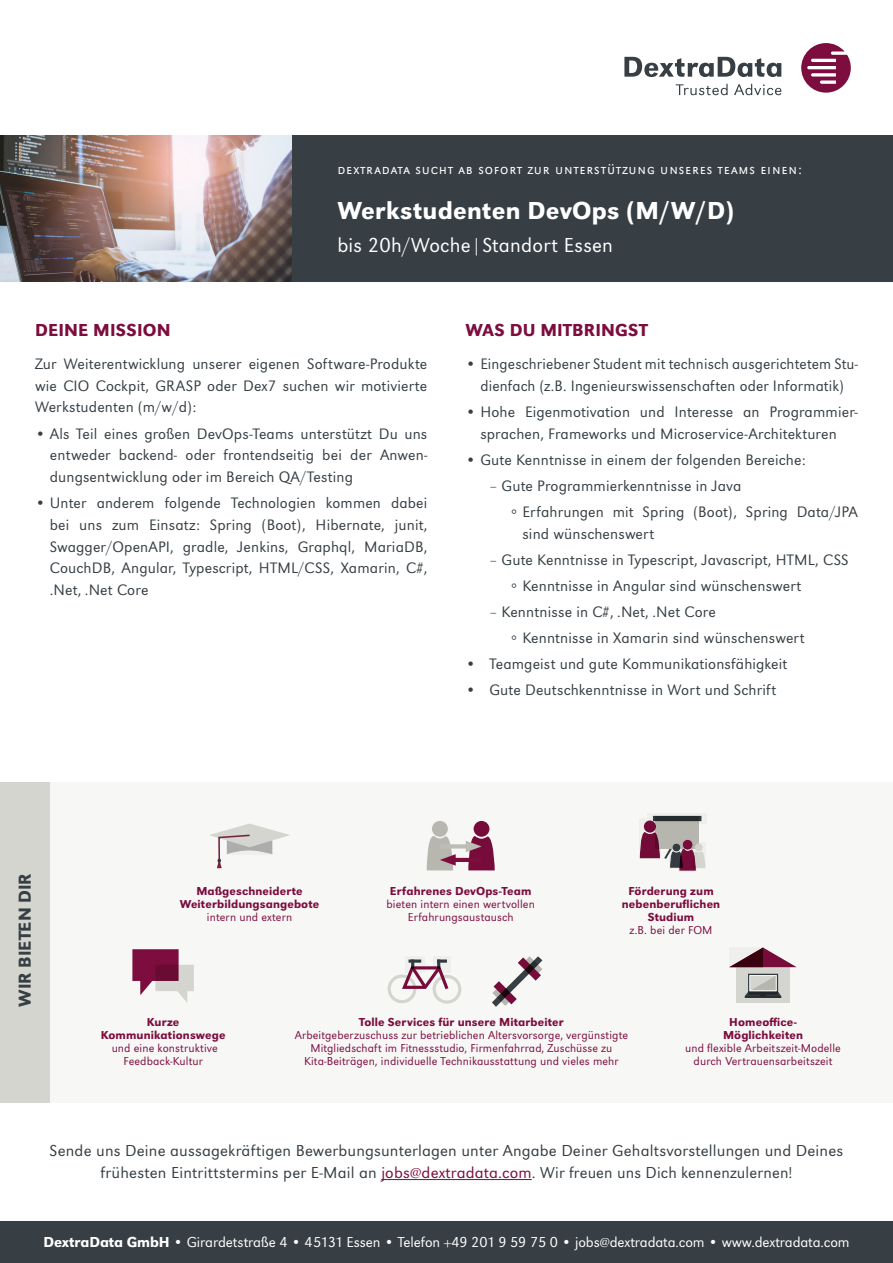
<style>
.page{position:relative;width:893px;height:1263px;background:#fff}
.page>*{position:absolute;margin:0;border:0;box-sizing:border-box;transform-origin:0 0}
.t1{font:500 25.5px "URW Grotesk";letter-spacing:.01em;color:#fff}
.t2{font:300 21px "URW Grotesk";letter-spacing:.01em;color:#fff}
.t3{font:500 18px "URW Grotesk";letter-spacing:.01em;color:#7c0d3e}
.t4{font:500 18px "URW Grotesk";color:#373f44}
.t5{font:300 16.5px/21.8px "URW Grotesk";letter-spacing:.01em;color:#373f44;text-align:center}
.t6{font:300 15.75px/21.8px "URW Grotesk";letter-spacing:.01em;color:#373f44;text-align:justify}
.t7{font:300 15px "URW Grotesk";letter-spacing:-.005em;color:#fff}
.t8{font:300 15px "URW Grotesk SC";letter-spacing:.06em;color:#fff}
.t9{font:300 12px/13px "URW Grotesk";letter-spacing:.01em;color:#7c0d3e;text-align:center}
.t10{font:500 12px/13px "URW Grotesk";letter-spacing:.01em;color:#7c0d3e;text-align:center}
.s1{color:#7c0d3e}
.s2{font-weight:500}
.s3{font-weight:400}
</style>
<div class="page">
<img style="left:0;top:135px;width:292px;height:147px">
<div style="left:292px;top:135px;width:601px;height:147px;background:#373f44"></div>
<svg style="left:624px;top:57px;width:157px;height:20px"></svg>
<svg style="left:676px;top:84px;width:105px;height:11px"></svg>
<svg style="left:801px;top:43px;width:50px;height:50px"></svg>
<div style="left:0;top:1221px;width:893px;height:42px;background:#373f44"></div>
<hr style="left:381px;top:1179px;width:151px;height:1px;background:#7c0d3e">
<div style="left:0;top:782px;width:893px;height:320px;background:#f4f4f3"></div>
<svg style="left:132px;top:949px;width:62px;height:53px"></svg>
<svg style="left:492px;top:956px;width:50px;height:51px"></svg>
<svg style="left:210px;top:823px;width:79px;height:45px"></svg>
<div style="left:473px;top:820px;width:17px;height:18px;background:#7c0d3e;border-radius:50%"></div>
<div style="left:472px;top:819px;width:19px;height:19px;border:2px solid #fff;border-radius:50%"></div>
<svg style="left:431px;top:820px;width:18px;height:18px"></svg>
<div style="left:430px;top:819px;width:20px;height:19px;border:2px solid #fff;border-radius:50%"></div>
<hr style="left:450px;top:858px;width:31px;height:4px;background:#7c0d3e">
<svg style="left:426px;top:835px;width:30px;height:36px"></svg>
<svg style="left:440px;top:844px;width:26px;height:4px"></svg>
<svg style="left:466px;top:835px;width:29px;height:36px"></svg>
<div style="left:736px;top:967px;width:54px;height:36px;background:#d5d5d0"></div>
<div style="left:748px;top:974px;width:30px;height:18px;background:#343c41"></div>
<svg style="left:745px;top:975px;width:36px;height:23px"></svg>
<svg style="left:729px;top:947px;width:67px;height:20px"></svg>
<svg style="left:653px;top:816px;width:48px;height:5px"></svg>
<svg style="left:656px;top:816px;width:43px;height:15px"></svg>
<svg style="left:643px;top:820px;width:14px;height:13px"></svg>
<div style="left:642px;top:819px;width:15px;height:15px;border:1px solid #fff;border-radius:50%"></div>
<svg style="left:639px;top:831px;width:66px;height:40px"></svg>
<div style="left:672px;top:843px;width:9px;height:9px;background:#373f44;border-radius:50%"></div>
<div style="left:671px;top:842px;width:10px;height:10px;border:1px solid #fff;border-radius:50%"></div>
<div style="left:388px;top:974px;width:28px;height:29px;border:3px solid #dcdcd8;border-radius:50%"></div>
<div style="left:433px;top:975px;width:28px;height:29px;border:3px solid #dcdcd8;border-radius:50%"></div>
<svg style="left:400px;top:959px;width:51px;height:34px"></svg>
<div style="left:0;top:782px;width:49px;height:320px;background:#d5d5d0"></div>
<p class="t8" style="left:337px;top:160px;width:466px">dextradata sucht ab sofort zur unterstützung unseres teams einen:</p>
<h1 class="t1" style="left:337px;top:195px;width:398px">Werkstudenten DevOps (M/W/D)</h1>
<h2 class="t2" style="left:337px;top:233px;width:277px">bis 20h/Woche|Standort Essen</h2>
<p class="t3" style="left:35px;top:319px;width:137px">DEINE MISSION</p>
<p class="t6" style="left:35px;top:353px;width:394px">Zur Weiterentwicklung unserer eigenen Software-Produkte wie CIO Cockpit, GRASP oder Dex7 suchen wir motivierte Werkstudenten (m/w/d):</p>
<p class="t6" style="left:50px;top:422px;width:379px;text-indent:-15px">• Als Teil eines großen DevOps-Teams unterstützt Du uns entweder backend- oder frontendseitig bei der Anwen&shy;dungsentwicklung oder im Bereich QA/Testing</p>
<p class="t6" style="left:50px;top:492px;width:379px;text-indent:-15px">• Unter anderem folgende Technologien kommen dabei bei uns zum Einsatz: Spring (Boot), Hibernate, junit, Swagger/OpenAPI, gradle, Jenkins, Graphql, MariaDB, CouchDB, Angular, Typescript, HTML/CSS, Xamarin, C#, .Net, .Net Core</p>
<p class="t3" style="left:466px;top:319px;width:184px">WAS DU MITBRINGST</p>
<p class="t6" style="left:466px;top:353px;width:394px;text-align:center">• Eingeschriebener Student mit technisch ausgerichtetem Stu&shy;dienfach (z.B. Ingenieurswissenschaften oder Informatik)</p>
<p class="t6" style="left:466px;top:401px;width:394px;text-align:center">• Hohe Eigenmotivation und Interesse an Programmier&shy;sprachen, Frameworks und Microservice-Architekturen</p>
<p class="t6" style="left:466px;top:449px;width:342px">• Gute Kenntnisse in einem der folgenden Bereiche:</p>
<p class="t6" style="left:510px;top:472px;width:349px;line-height:26.1px;text-indent:-21px">– Gute Programmierkenntnisse in Java<br>◦ Erfahrungen mit Spring (Boot), Spring Data/JPA</p>
<p class="t6" style="left:522px;top:523px;width:133px">sind wünschenswert</p>
<p class="t6" style="left:510px;top:546px;width:340px;line-height:26.1px;text-indent:-21px">– Gute Kenntnisse in Typescript, Javascript, HTML, CSS ◦ Kenntnisse in Angular sind wünschenswert</p>
<p class="t6" style="left:510px;top:599px;width:296px;line-height:26.1px;text-indent:-21px">– Kenntnisse in C#, .Net, .Net Core<br>◦ Kenntnisse in Xamarin sind wünschenswert</p>
<p class="t6" style="left:466px;top:653px;width:323px">• Teamgeist und gute Kommunikationsfähigkeit</p>
<p class="t6" style="left:466px;top:679px;width:312px">• Gute Deutschkenntnisse in Wort und Schrift</p>
<p class="t4" style="left:14px;top:1007px;width:135px;rotate:-90deg">WIR BIETEN DIR</p>
<p class="t10" style="left:180px;top:885px;width:141px">Maßgeschneiderte<br>Weiterbildungsangebote</p>
<p class="t9" style="left:207px;top:911px;width:87px">intern und extern</p>
<p class="t10" style="left:390px;top:885px;width:143px">Erfahrenes DevOps-Team</p>
<p class="t9" style="left:386px;top:898px;width:150px">bieten intern einen wertvollen<br>Erfahrungsaustausch</p>
<p class="t10" style="left:622px;top:885px;width:100px">Förderung zum nebenberuflichen<br>Studium</p>
<p class="t9" style="left:630px;top:924px;width:84px">z.B. bei der FOM</p>
<p class="t10" style="left:101px;top:1015px;width:126px">Kurze<br>Kommunikationswege</p>
<p class="t9" style="left:112px;top:1041px;width:108px">und eine konstruktive<br>Feedback-Kultur</p>
<p class="t10" style="left:359px;top:1015px;width:206px">Tolle Services für unsere Mitarbeiter</p>
<p class="t9" style="left:295px;top:1028px;width:335px">Arbeitgeberzuschuss zur betrieblichen Altersvorsorge, vergünstigte<br>Mitgliedschaft im Fitnessstudio, Firmenfahrrad, Zuschüsse zu<br>Kita-Beiträgen, individuelle Technikausstattung und vieles mehr</p>
<p class="t10" style="left:723px;top:1015px;width:82px">Homeoffice-<br>Möglichkeiten</p>
<p class="t9" style="left:685px;top:1041px;width:157px">und flexible Arbeitszeit-Modelle durch Vertrauensarbeitszeit</p>
<p class="t5" style="left:50px;top:1140px;width:795px">Sende uns Deine aussagekräftigen Bewerbungsunterlagen unter Angabe Deiner Gehaltsvorstellungen und Deines frühesten Eintrittstermins per E-Mail an <span class="s1">jobs@dextradata.com</span>. Wir freuen uns Dich kennenzulernen!</p>
<p class="t7" style="left:44px;top:1233px;width:808px"><span class="s2">DextraData GmbH</span> <span class="s3">•</span> Girardetstraße 4 <span class="s3">•</span> 45131 Essen <span class="s3">•</span> Telefon +49 201 9 59 75 0 <span class="s3">•</span> jobs@dextradata.com <span class="s3">•</span> www.dextradata.com</p>
</div>
